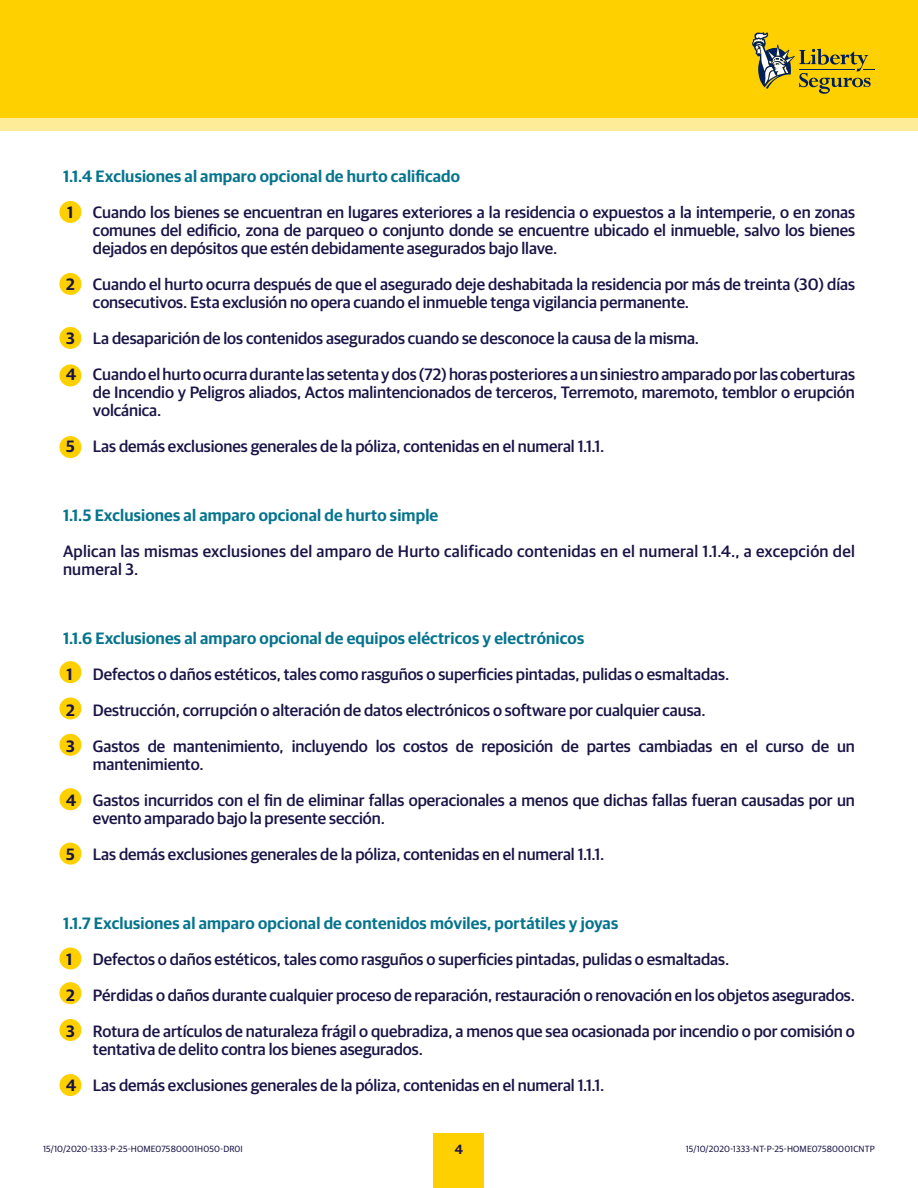
<style>
.page{position:relative;width:918px;height:1188px;background:#fff}
.page>*{position:absolute;margin:0;border:0;box-sizing:border-box;transform-origin:0 0}
.t1{font:500 16.5px/36px "Guardian Sans";letter-spacing:-.005em;color:#1a1446}
.t2{font:600 16.5px "Guardian Sans";letter-spacing:.01em;color:#06748c}
.t3{font:500 16.5px/18px "Guardian Sans";letter-spacing:.015em;color:#1a1446}
.t4{font:600 16.5px "Guardian Sans";color:#1a1446}
.t5{font:600 13.5px "Guardian Sans";color:#1a1446}
.t6{font:9px "Guardian Sans";letter-spacing:.015em;color:#1a1446}
.s1{font-weight:600;color:#06748c}
.s2{font-weight:600}
</style>
<div class="page">
<div style="left:0;top:0;width:918px;height:131px;background:#ffec99"></div>
<div style="left:0;top:0;width:918px;height:118px;background:#ffd000"></div>
<svg style="left:752px;top:32px;width:122px;height:62px"></svg>
<div style="left:434px;top:1134px;width:50px;height:54px;background:#ffd000"></div>
<div style="left:59px;top:1074px;width:22px;height:22px;background:#ffd000;border-radius:50%"></div>
<div style="left:59px;top:1019px;width:22px;height:22px;background:#ffd000;border-radius:50%"></div>
<div style="left:59px;top:982px;width:22px;height:22px;background:#ffd000;border-radius:50%"></div>
<div style="left:59px;top:947px;width:22px;height:23px;background:#ffd000;border-radius:50%"></div>
<div style="left:59px;top:843px;width:22px;height:22px;background:#ffd000;border-radius:50%"></div>
<div style="left:59px;top:788px;width:22px;height:22px;background:#ffd000;border-radius:50%"></div>
<div style="left:59px;top:734px;width:22px;height:22px;background:#ffd000;border-radius:50%"></div>
<div style="left:59px;top:436px;width:22px;height:22px;background:#ffd000;border-radius:50%"></div>
<div style="left:59px;top:697px;width:22px;height:23px;background:#ffd000;border-radius:50%"></div>
<div style="left:59px;top:364px;width:22px;height:22px;background:#ffd000;border-radius:50%"></div>
<div style="left:59px;top:661px;width:22px;height:22px;background:#ffd000;border-radius:50%"></div>
<div style="left:59px;top:327px;width:22px;height:22px;background:#ffd000;border-radius:50%"></div>
<div style="left:59px;top:273px;width:22px;height:22px;background:#ffd000;border-radius:50%"></div>
<div style="left:59px;top:201px;width:22px;height:22px;background:#ffd000;border-radius:50%"></div>
<p class="t1" style="left:63px;top:157px;width:793px"><span class="s1">1.1.4 Exclusiones al amparo opcional de hurto calificado<br></span><span class="s2">1</span> Cuando los bienes se encuentran en lugares exteriores a la residencia o expuestos a la intemperie, o en zonas</p>
<p class="t1" style="left:93px;top:220px;width:764px;line-height:18px">comunes del edificio, zona de parqueo o conjunto donde se encuentre ubicado el inmueble, salvo los bienes dejados en depósitos que estén debidamente asegurados bajo llave.</p>
<p class="t1" style="left:93px;top:274px;width:764px;line-height:18px;text-indent:-27px"><span class="s2">2</span> Cuando el hurto ocurra después de que el asegurado deje deshabitada la residencia por más de treinta (30) días consecutivos. Esta exclusión no opera cuando el inmueble tenga vigilancia permanente.</p>
<p class="t1" style="left:66px;top:319px;width:790px"><span class="s2">3</span> La desaparición de los contenidos asegurados cuando se desconoce la causa de la misma.<br><span class="s2">4</span> Cuando el hurto ocurra durante las setenta y dos (72) horas posteriores a un siniestro amparado por las coberturas</p>
<p class="t1" style="left:93px;top:382px;width:763px;line-height:18px">de Incendio y Peligros aliados, Actos malintencionados de terceros, Terremoto, maremoto, temblor o erupción volcánica.</p>
<p class="t1" style="left:66px;top:427px;width:540px"><span class="s2">5</span> Las demás exclusiones generales de la póliza, contenidas en el numeral 1.1.1.</p>
<p class="t2" style="left:63px;top:503px;width:377px">1.1.5 Exclusiones al amparo opcional de hurto simple</p>
<p class="t3" style="left:63px;top:541px;width:793px">Aplican las mismas exclusiones del amparo de Hurto calificado contenidas en el numeral 1.1.4., a excepción del numeral 3.</p>
<p class="t1" style="left:63px;top:619px;width:793px"><span class="s1">1.1.6 Exclusiones al amparo opcional de equipos eléctricos y electrónicos<br></span><span class="s2">1</span> Defectos o daños estéticos, tales como rasguños o superficies pintadas, pulidas o esmaltadas.<br><span class="s2">2</span> Destrucción, corrupción o alteración de datos electrónicos o software por cualquier causa.<br><span class="s2">3</span> Gastos de mantenimiento, incluyendo los costos de reposición de partes cambiadas en el curso de un</p>
<p class="t1" style="left:66px;top:745px;width:790px;text-indent:27px">mantenimiento.<br><span class="s2">4</span> Gastos incurridos con el fin de eliminar fallas operacionales a menos que dichas fallas fueran causadas por un</p>
<p class="t1" style="left:66px;top:799px;width:540px;text-indent:27px">evento amparado bajo la presente sección.<br><span class="s2">5</span> Las demás exclusiones generales de la póliza, contenidas en el numeral 1.1.1.</p>
<p class="t2" style="left:63px;top:911px;width:557px">1.1.7 Exclusiones al amparo opcional de contenidos móviles, portátiles y joyas</p>
<p class="t4" style="left:66px;top:947px;width:8px">1</p>
<p class="t1" style="left:66px;top:940px;width:791px;text-indent:27px">Defectos o daños estéticos, tales como rasguños o superficies pintadas, pulidas o esmaltadas.<br><span class="s2">2</span> Pérdidas o daños durante cualquier proceso de reparación, restauración o renovación en los objetos asegurados.<br><span class="s2">3</span> Rotura de artículos de naturaleza frágil o quebradiza, a menos que sea ocasionada por incendio o por comisión o</p>
<p class="t1" style="left:66px;top:1030px;width:540px;text-indent:27px">tentativa de delito contra los bienes asegurados.<br><span class="s2">4</span> Las demás exclusiones generales de la póliza, contenidas en el numeral 1.1.1.</p>
<p class="t6" style="left:43px;top:1142px;width:201px">15/10/2020-1333-P-25-HOME07580001H050-DR0I</p>
<p class="t5" style="left:455px;top:1139px;width:10px">4</p>
<p class="t6" style="left:686px;top:1142px;width:191px">15/10/2020-1333-NT-P-25-HOME07580001CNTP</p>
</div>
